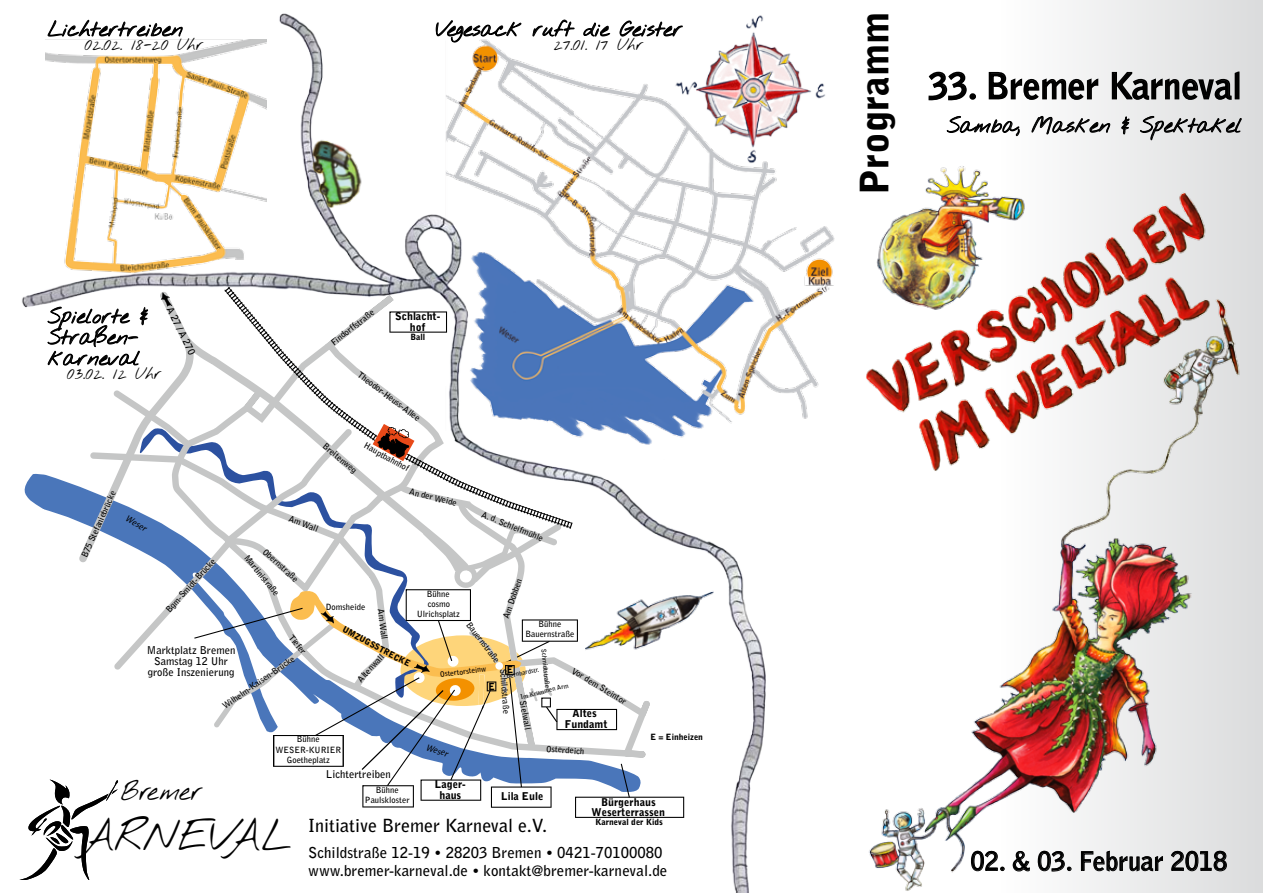
<style>
.page{position:relative;width:1263px;height:893px;background:#fff}
.page>*{position:absolute;margin:0;border:0;box-sizing:border-box;transform-origin:0 0}
.t1{font:42.9px "Nothing You Could Do";color:#000}
.t2{font:900 39px "Bell Gothic Std";color:#000}
.t3{font:700 35.1px "Bell Gothic Std";color:#000}
.t4{font:26.25px "Nothing You Could Do";letter-spacing:-.02em;color:#000}
.t5{font:700 25.5px "Bell Gothic Std";color:#000}
.t6{font:21px/21px "Nothing You Could Do";color:#000}
.t7{font:700 18px "Bell Gothic Std";color:#000}
.t8{font:16.5px "Nothing You Could Do";color:#000}
.t9{font:700 15px/18px "Bell Gothic Std";color:#000}
.t10{font:900 10.65px/10.6px "Bell Gothic Std";color:#000;text-align:center}
.t11{font:700 10.65px/10.6px "Bell Gothic Std";color:#000;text-align:center}
.t12{font:700 9.6px "Bell Gothic Std";color:#000}
.t13{font:900 9.6px "Bell Gothic Std";color:#000}
.t14{font:700 8.55px/10.2px "Bell Gothic Std";color:#000;text-align:center}
.t15{font:900 8.55px "Bell Gothic Std";color:#000}
.t16{font:italic 700 8.55px "Bell Gothic Std";color:#000}
.t17{font:700 7.5px "Bell Gothic Std";color:#000}
.t18{font:700 6.45px "Bell Gothic Std";color:#000}
</style>
<div class="page">
<div style="left:1001px;top:0;width:262px;height:893px;background:linear-gradient(to right,#fefefe,#dbdcdd)"></div>
<svg style="left:952px;top:109px;width:68px;height:28px"></svg>
<svg style="left:1031px;top:116px;width:79px;height:21px"></svg>
<svg style="left:1121px;top:116px;width:9px;height:19px"></svg>
<svg style="left:1140px;top:113px;width:102px;height:32px;background:#bfc0c0"></svg>
<img style="left:778px;top:118px;width:174px;height:301px">
<img style="left:778px;top:51px;width:52px;height:117px">
<svg style="left:928px;top:71px;width:39px;height:30px"></svg>
<div style="left:969px;top:93px;width:7px;height:7px;border:2px solid #000;border-radius:50%"></div>
<svg style="left:988px;top:71px;width:111px;height:30px"></svg>
<svg style="left:1111px;top:71px;width:129px;height:36px;background:#a9a9a9"></svg>
<img style="left:869px;top:281px;width:376px;height:612px">
<img style="left:852px;top:168px;width:373px;height:317px">
<img style="left:875px;top:162px;width:166px;height:164px">
<img style="left:19px;top:13px;width:759px;height:880px">
<img style="left:308px;top:128px;width:57px;height:80px">
<h3 class="t6" style="left:48px;top:20px;width:137px">Lichtertreiben</h3>
<h3 class="t6" style="left:436px;top:20px;width:248px">Vegesack ruft die Geister</h3>
<h3 class="t8" style="left:85px;top:34px;width:121px">02.02. 18-20 Uhr</h3>
<h3 class="t8" style="left:554px;top:34px;width:91px">27.01. 17 Uhr</h3>
<p class="t12" style="left:175px;top:305px;width:54px;rotate:64deg">A 27 / A 270</p>
<h3 class="t6" style="left:48px;top:307px;width:102px">Spielorte &amp;<br>Straßen&shy;karneval</h3>
<h3 class="t8" style="left:67px;top:364px;width:96px">03.02. 12 Uhr</h3>
<p class="t14" style="left:329px;top:339px;width:53px;rotate:-38deg">Findorffstraße</p>
<p class="t10" style="left:395px;top:311px;width:47px">Schlacht&shy;hof</p>
<p class="t15" style="left:410px;top:332px;width:16px">Ball</p>
<p class="t14" style="left:362px;top:369px;width:77px;rotate:37deg">Theodor-Heuss-Allee</p>
<p class="t14" style="left:367px;top:440px;width:52px;rotate:29deg">Hauptbahnhof</p>
<p class="t14" style="left:327px;top:441px;width:43px;rotate:40deg">Breitenweg</p>
<p class="t14" style="left:79px;top:555px;width:74px;rotate:-66deg">B75 Stefaniebrücke</p>
<p class="t16" style="left:128px;top:513px;width:24px;rotate:28deg">Weser</p>
<p class="t14" style="left:164px;top:607px;width:71px;rotate:-48deg">Bgm-Smidt-Brücke</p>
<p class="t14" style="left:291px;top:513px;width:32px;rotate:21deg">Am Wall</p>
<p class="t14" style="left:268px;top:547px;width:46px;rotate:42deg">Obernstraße</p>
<p class="t14" style="left:250px;top:552px;width:52px;rotate:51deg">Martinistraße</p>
<p class="t14" style="left:294px;top:633px;width:24px;rotate:50deg">Tiefer</p>
<p class="t14" style="left:220px;top:703px;width:87px;rotate:-35deg">Wilhelm-Kaisen-Brücke</p>
<p class="t11" style="left:147px;top:645px;width:90px">Marktplatz Bremen<br>Samstag 12 Uhr große Inszenierung</p>
<p class="t14" style="left:411px;top:486px;width:50px;rotate:14deg">An der Weide</p>
<p class="t14" style="left:484px;top:509px;width:68px;rotate:22deg">A. d. Schleifmühle</p>
<p class="t14" style="left:501px;top:616px;width:43px;rotate:-71deg">Am Dobben</p>
<p class="t14" style="left:417px;top:588px;width:45px">Bühne cosmo<br>Ulrichsplatz</p>
<p class="t14" style="left:326px;top:602px;width:41px">Domsheide</p>
<p class="t14" style="left:386px;top:608px;width:32px;rotate:83deg">Am Wall</p>
<p class="t14" style="left:355px;top:677px;width:36px;rotate:-47deg">Altenwall</p>
<p class="t14" style="left:525px;top:619px;width:50px">Bühne<br>Bauernstraße</p>
<p class="t14" style="left:472px;top:620px;width:50px;rotate:53deg">Bauernstraße</p>
<p class="t15" style="left:345px;top:624px;width:77px;rotate:28deg">UMZUGSSTRECKE</p>
<p class="t18" style="left:548px;top:648px;width:41px;rotate:85deg">Schmidtstraße</p>
<p class="t13" style="left:507px;top:664px;width:8px">E</p>
<p class="t17" style="left:440px;top:670px;width:48px;rotate:-7deg">Ostertorsteinw</p>
<p class="t18" style="left:505px;top:672px;width:35px;rotate:-12deg">Bernhardstr.</p>
<p class="t14" style="left:528px;top:700px;width:31px;rotate:80deg">Sielwall</p>
<p class="t14" style="left:575px;top:665px;width:64px;rotate:31deg">Vor dem Steintor</p>
<p class="t14" style="left:508px;top:668px;width:47px;rotate:86deg">Schildstraße</p>
<p class="t13" style="left:488px;top:681px;width:8px">E</p>
<p class="t18" style="left:520px;top:693px;width:51px;rotate:-14deg">Im Krummen Arm</p>
<p class="t10" style="left:565px;top:708px;width:44px">Altes<br>Fundamt</p>
<p class="t14" style="left:275px;top:734px;width:67px">Bühne<br>WESER-KURIER<br>Goetheplatz</p>
<p class="t11" style="left:326px;top:768px;width:66px">Lichtertreiben</p>
<p class="t16" style="left:428px;top:742px;width:24px;rotate:17deg">Weser</p>
<p class="t14" style="left:547px;top:743px;width:40px;rotate:4deg">Osterdeich</p>
<p class="t15" style="left:650px;top:732px;width:54px">E = Einheizen</p>
<h3 class="t4" style="left:121px;top:775px;width:83px">Bremer</h3>
<h1 class="t1" style="left:79px;top:809px;width:214px">ARNEVAL</h1>
<p class="t10" style="left:435px;top:779px;width:32px">Lager&shy;haus</p>
<p class="t14" style="left:365px;top:784px;width:46px">Bühne<br>Paulskloster</p>
<p class="t10" style="left:501px;top:791px;width:44px">Lila Eule</p>
<p class="t10" style="left:592px;top:797px;width:75px">Bürgerhaus<br>Weserterrassen</p>
<p class="t15" style="left:595px;top:817px;width:69px">Karneval der Kids</p>
<h3 class="t7" style="left:308px;top:815px;width:240px">Initiative Bremer Karneval e.V.</h3>
<h3 class="t9" style="left:308px;top:843px;width:361px">Schildstraße 12-19 • 28203 Bremen • 0421-70100080 www.bremer-karneval.de • kontakt@bremer-karneval.de</h3>
<h2 class="t2" style="left:851px;top:195px;width:186px;rotate:-90deg">Programm</h2>
<h3 class="t3" style="left:929px;top:65px;width:315px">33. Bremer Karneval</h3>
<h3 class="t6" style="left:947px;top:116px;width:296px">Samba, Masken &amp; Spektakel</h3>
<h3 class="t5" style="left:970px;top:846px;width:258px">02. &amp; 03. Februar 2018</h3>
</div>
